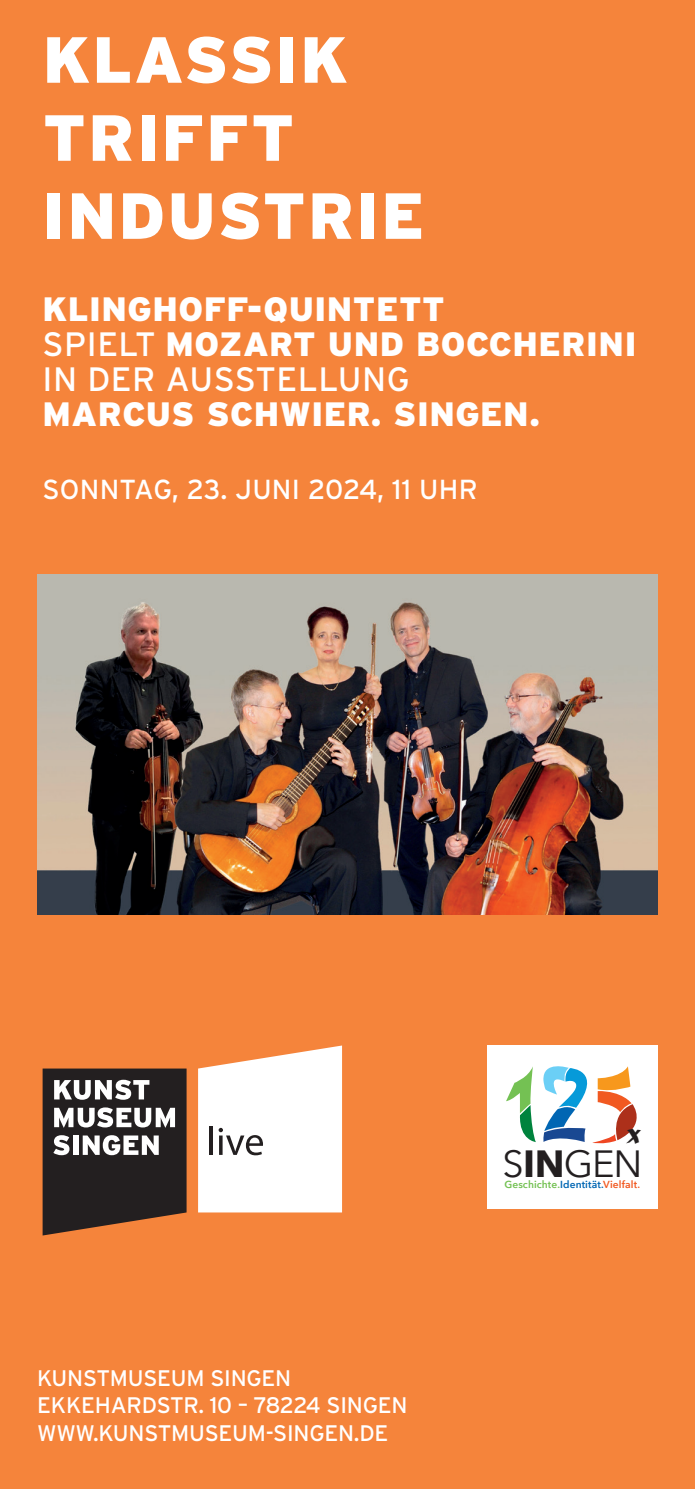
<style>
.page{position:relative;width:695px;height:1489px;background:#fff}
.page>*{position:absolute;margin:0;border:0;box-sizing:border-box;transform-origin:0 0}
.t1{font:900 65px/78px "Interstate";letter-spacing:.03em;color:#fff}
.t2{font:37.75px "Avenir Next";color:#231f20}
.t3{font:900 33.75px/35px "Interstate";letter-spacing:.015em;color:#fff}
.t4{font:30.25px "Matura MT Script Capitals";color:#231f20}
.t5{font:27.5px "Interstate";letter-spacing:.01em;color:#fff}
.t6{font:22.5px/27px "Interstate";letter-spacing:-.01em;color:#fff}
.t7{font:600 10.25px "Avenir Next";letter-spacing:.01em;color:#74c153}
.s1{font-weight:400}
.s2{font-weight:700}
.s3{color:#0166b3}
.s4{color:#f15921}
</style>
<div class="page">
<div style="left:0;top:0;width:694px;height:1488px;background:#f5843b"></div>
<img style="left:37px;top:574px;width:620px;height:340px">
<div style="left:487px;top:1045px;width:170px;height:164px;background:#fff"></div>
<svg style="left:506px;top:1066px;width:29px;height:75px"></svg>
<svg style="left:543px;top:1066px;width:94px;height:78px"></svg>
<svg style="left:43px;top:1068px;width:143px;height:167px;background:#544945"></svg>
<svg style="left:198px;top:1045px;width:144px;height:167px;background:#f9f0ea"></svg>
<h1 class="t1" style="left:43px;top:20px;width:383px">KLASSIK<br>TRIFFT<br>INDUSTRIE</h1>
<p class="t3" style="left:43px;top:291px;width:595px">KLINGHOFF-QUINTETT<br><span class="s1">SPIELT</span> MOZART UND BOCCHERINI<br><span class="s1">IN DER AUSSTELLUNG</span></p>
<p class="t3" style="left:43px;top:396px;width:499px">MARCUS SCHWIER. SINGEN.</p>
<p class="t5" style="left:43px;top:472px;width:437px">SONNTAG, 23. JUNI 2024, 11 UHR</p>
<p class="t6" style="left:37px;top:1364px;width:372px">KUNSTMUSEUM SINGEN<br>EKKEHARDSTR. 10 – 78224 SINGEN<br>WWW.KUNSTMUSEUM-SINGEN.DE</p>
<p class="t4" style="left:627px;top:1114px;width:15px">x</p>
<p class="t2" style="left:502px;top:1132px;width:141px">S<span class="s2">IN</span>GEN</p>
<p class="t7" style="left:504px;top:1175px;width:137px">Geschichte.<span class="s3">Identität.</span><span class="s4">Vielfalt.</span></p>
</div>
